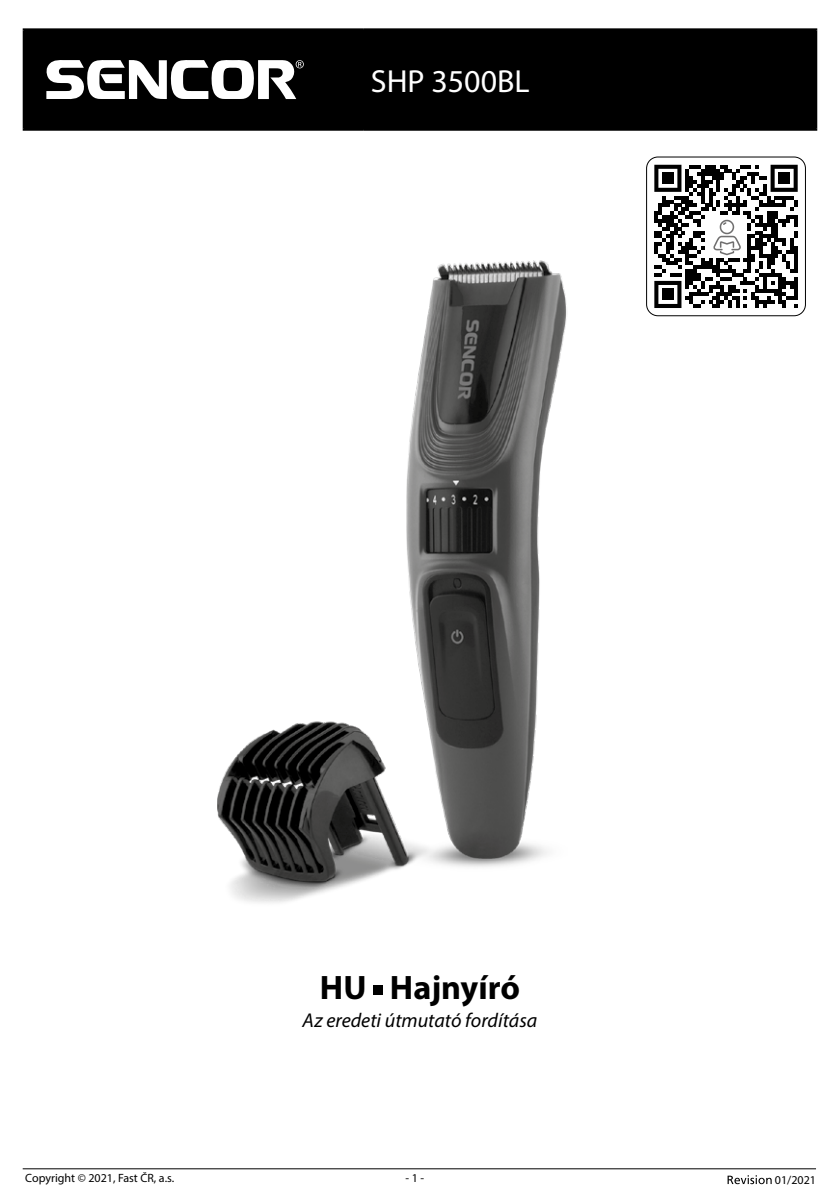
<style>
.page{position:relative;width:840px;height:1191px;background:#fff}
.page>*{position:absolute;margin:0;border:0;box-sizing:border-box;transform-origin:0 0}
.t1{font:700 34px "Myriad Pro";color:#000}
.t2{font:32px "Myriad Pro";color:#fff}
.t3{font:italic 20px "Myriad Pro";color:#000}
.t4{font:12px "Myriad Pro";color:#000}
</style>
<div class="page">
<hr style="left:23px;top:1168px;width:792px;height:1px;background:#000">
<svg style="left:727px;top:1175px;width:44px;height:9px"></svg>
<img style="left:218px;top:260px;width:349px;height:643px">
<div style="left:373px;top:985px;width:10px;height:10px;background:#000"></div>
<div style="left:25px;top:30px;width:789px;height:99px;background:#000"></div>
<hr style="left:23px;top:28px;width:340px;height:2px;background:#000">
<hr style="left:23px;top:30px;width:2px;height:99px;background:#000">
<hr style="left:361px;top:30px;width:2px;height:99px;background:#000">
<hr style="left:23px;top:129px;width:340px;height:2px;background:#000">
<hr style="left:363px;top:28px;width:453px;height:2px;background:#000">
<hr style="left:814px;top:30px;width:2px;height:99px;background:#000">
<hr style="left:363px;top:129px;width:453px;height:2px;background:#000">
<svg style="left:45px;top:59px;width:258px;height:41px"></svg>
<svg style="left:646px;top:157px;width:159px;height:159px"></svg>
<h2 class="t2" style="left:370px;top:61px;width:160px">SHP 3500BL</h2>
<h1 class="t1" style="left:320px;top:965px;width:201px">HU Hajnyíró</h1>
<h3 class="t3" style="left:302px;top:1008px;width:236px">Az eredeti útmutató fordítása</h3>
<p class="t4" style="left:25px;top:1170px;width:150px">Copyright © 2021, Fast ČR, a.s.</p>
<p class="t4" style="left:405px;top:1170px;width:20px">- 1 -</p>
<p class="t4" style="left:774px;top:1172px;width:43px">01/2021</p>
</div>
